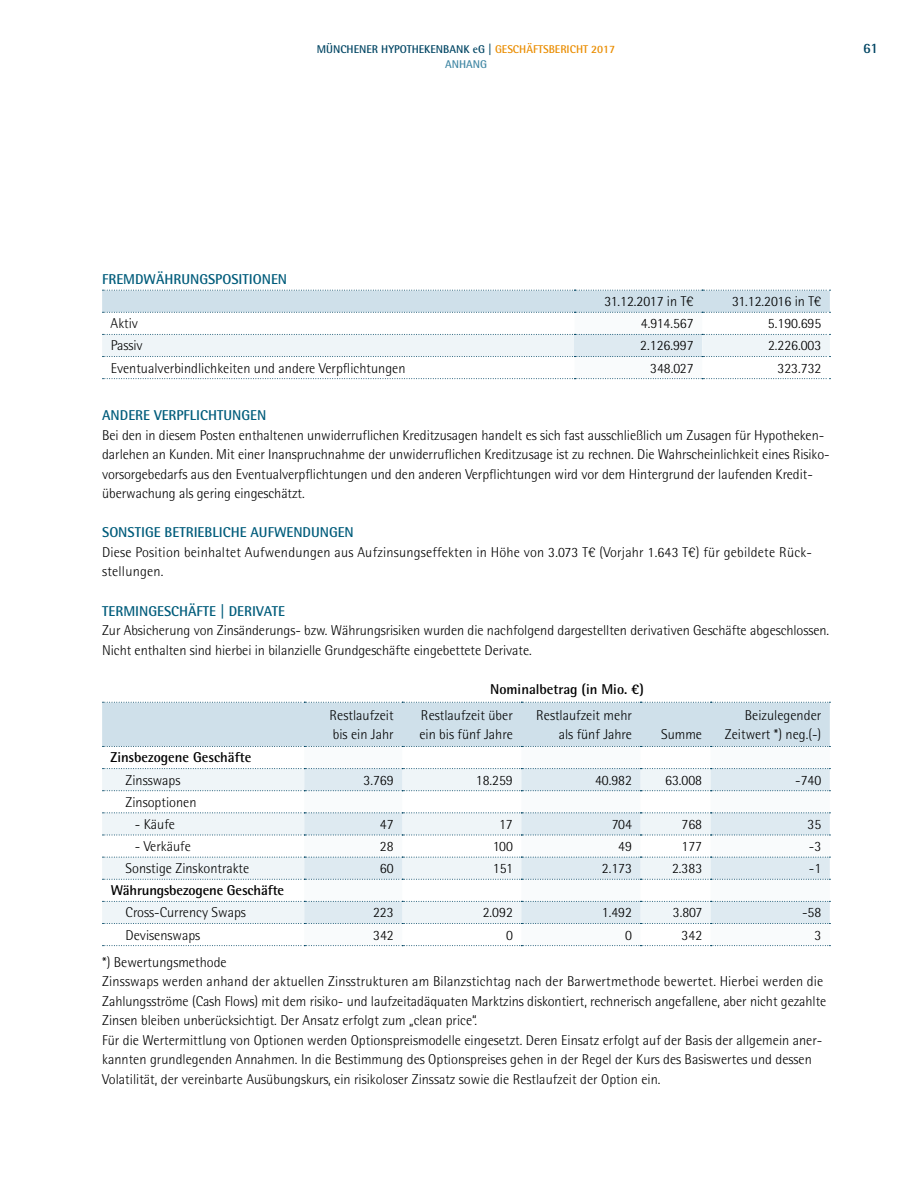
<style>
.page{position:relative;width:915px;height:1183px;background:#fff}
.page>*{position:absolute;margin:0;border:0;box-sizing:border-box;transform-origin:0 0}
.t1{font:300 14.25px/19.5px "Rotis Semi Sans Pro";color:#000}
.t2{font:700 14.25px "Rotis Semi Sans Pro";color:#005c7b}
.t3{font:700 14.25px "Rotis Semi Sans Pro";color:#000}
.t4{font:700 14.25px "Rotis Semi Sans Pro";color:#004563}
.t5{font:700 11.25px "Rotis Semi Sans Pro";color:#004563}
.t6{font:700 11.25px "Rotis Semi Sans Pro";color:#4087a4}
.s1{color:#ea8d00}
</style>
<div class="page">
<svg style="left:102px;top:290px;width:728px;height:89px"></svg>
<svg style="left:102px;top:701px;width:728px;height:223px"></svg>
<p class="t5" style="left:317px;top:42px;width:300px">MÜNCHENER HYPOTHEKENBANK eG | <span class="s1">GESCHÄFTSBERICHT 2017</span></p>
<p class="t6" style="left:445px;top:57px;width:43px">ANHANG</p>
<p class="t4" style="left:862px;top:39px;width:17px">61</p>
<p class="t2" style="left:102px;top:270px;width:186px">FREMDWÄHRUNGSPOSITIONEN</p>
<p class="t1" style="left:604px;top:292px;width:91px">31.12.2017 in T€</p>
<p class="t1" style="left:731px;top:292px;width:91px">31.12.2016 in T€</p>
<p class="t1" style="left:111px;top:314px;width:29px">Aktiv</p>
<p class="t1" style="left:640px;top:314px;width:54px">4.914.567</p>
<p class="t1" style="left:767px;top:314px;width:55px">5.190.695</p>
<p class="t1" style="left:111px;top:336px;width:33px">Passiv</p>
<p class="t1" style="left:640px;top:336px;width:55px">2.126.997</p>
<p class="t1" style="left:767px;top:336px;width:55px">2.226.003</p>
<p class="t1" style="left:111px;top:358px;width:296px">Eventualverbindlichkeiten und andere Verpflichtungen</p>
<p class="t1" style="left:650px;top:358px;width:45px">348.027</p>
<p class="t1" style="left:777px;top:358px;width:45px">323.732</p>
<p class="t2" style="left:102px;top:406px;width:166px">ANDERE VERPFLICHTUNGEN</p>
<p class="t1" style="left:102px;top:425px;width:728px">Bei den in diesem Posten enthaltenen unwiderruflichen Kreditzusagen handelt es sich fast ausschließlich um Zusagen für Hypotheken&shy;darlehen an Kunden. Mit einer Inanspruchnahme der unwiderruflichen Kreditzusage ist zu rechnen. Die Wahrscheinlichkeit eines Risiko&shy;vorsorgebedarfs aus den Eventualverpflichtungen und den anderen Verpflichtungen wird vor dem Hintergrund der laufenden Kredit&shy;überwachung als gering eingeschätzt.</p>
<p class="t2" style="left:102px;top:523px;width:253px">SONSTIGE BETRIEBLICHE AUFWENDUNGEN</p>
<p class="t1" style="left:102px;top:542px;width:711px">Diese Position beinhaltet Aufwendungen aus Aufzinsungseffekten in Höhe von 3.073 T€ (Vorjahr 1.643 T€) für gebildete Rück&shy;stellungen.</p>
<p class="t2" style="left:102px;top:601px;width:184px">TERMINGESCHÄFTE | DERIVATE</p>
<p class="t1" style="left:102px;top:620px;width:728px">Zur Absicherung von Zinsänderungs- bzw. Währungsrisiken wurden die nachfolgend dargestellten derivativen Geschäfte abgeschlossen.<br>Nicht enthalten sind hierbei in bilanzielle Grundgeschäfte eingebettete Derivate.</p>
<p class="t3" style="left:490px;top:679px;width:155px">Nominalbetrag (in Mio. €)</p>
<p class="t1" style="left:329px;top:705px;width:65px">Restlaufzeit bis ein Jahr</p>
<p class="t1" style="left:419px;top:705px;width:95px">Restlaufzeit über ein bis fünf Jahre</p>
<p class="t1" style="left:536px;top:705px;width:97px;text-align:right">Restlaufzeit mehr als fünf Jahre</p>
<p class="t1" style="left:724px;top:705px;width:98px;text-align:right">Beizulegender<br>Zeitwert *) neg.(-)</p>
<p class="t1" style="left:660px;top:724px;width:43px">Summe</p>
<p class="t3" style="left:111px;top:748px;width:142px">Zinsbezogene Geschäfte</p>
<p class="t1" style="left:125px;top:770px;width:56px">Zinsswaps</p>
<p class="t1" style="left:363px;top:770px;width:32px">3.769</p>
<p class="t1" style="left:475px;top:770px;width:38px">18.259</p>
<p class="t1" style="left:594px;top:770px;width:38px">40.982</p>
<p class="t1" style="left:665px;top:770px;width:38px">63.008</p>
<p class="t1" style="left:794px;top:770px;width:28px">-740</p>
<p class="t1" style="left:125px;top:792px;width:72px">Zinsoptionen</p>
<p class="t1" style="left:135px;top:814px;width:42px">- Käufe</p>
<p class="t1" style="left:380px;top:814px;width:15px">47</p>
<p class="t1" style="left:499px;top:814px;width:15px">17</p>
<p class="t1" style="left:611px;top:814px;width:22px">704</p>
<p class="t1" style="left:681px;top:814px;width:22px">768</p>
<p class="t1" style="left:807px;top:814px;width:15px">35</p>
<p class="t1" style="left:135px;top:836px;width:58px">- Verkäufe</p>
<p class="t1" style="left:380px;top:836px;width:15px">28</p>
<p class="t1" style="left:492px;top:836px;width:22px">100</p>
<p class="t1" style="left:618px;top:836px;width:15px">49</p>
<p class="t1" style="left:681px;top:836px;width:22px">177</p>
<p class="t1" style="left:808px;top:836px;width:14px">-3</p>
<p class="t1" style="left:125px;top:858px;width:125px">Sonstige Zinskontrakte</p>
<p class="t1" style="left:380px;top:858px;width:15px">60</p>
<p class="t1" style="left:492px;top:858px;width:22px">151</p>
<p class="t1" style="left:601px;top:858px;width:32px">2.173</p>
<p class="t1" style="left:671px;top:858px;width:32px">2.383</p>
<p class="t1" style="left:808px;top:858px;width:14px">-1</p>
<p class="t3" style="left:111px;top:881px;width:175px">Währungsbezogene Geschäfte</p>
<p class="t1" style="left:126px;top:902px;width:122px">Cross-Currency Swaps</p>
<p class="t1" style="left:373px;top:902px;width:22px">223</p>
<p class="t1" style="left:482px;top:902px;width:32px">2.092</p>
<p class="t1" style="left:601px;top:902px;width:32px">1.492</p>
<p class="t1" style="left:672px;top:902px;width:31px">3.807</p>
<p class="t1" style="left:801px;top:902px;width:21px">-58</p>
<p class="t1" style="left:126px;top:924px;width:76px">Devisenswaps</p>
<p class="t1" style="left:373px;top:924px;width:22px">342</p>
<p class="t1" style="left:506px;top:924px;width:8px">0</p>
<p class="t1" style="left:625px;top:924px;width:8px">0</p>
<p class="t1" style="left:681px;top:924px;width:22px">342</p>
<p class="t1" style="left:814px;top:924px;width:8px">3</p>
<p class="t1" style="left:102px;top:952px;width:725px">*) Bewertungsmethode<br>Zinsswaps werden anhand der aktuellen Zinsstrukturen am Bilanzstichtag nach der Barwertmethode bewertet. Hierbei werden die Zahlungsströme (Cash Flows) mit dem risiko- und laufzeitadäquaten Marktzins diskontiert, rechnerisch angefallene, aber nicht gezahlte Zinsen bleiben unberücksichtigt. Der Ansatz erfolgt zum „clean price“.<br>Für die Wertermittlung von Optionen werden Optionspreismodelle eingesetzt. Deren Einsatz erfolgt auf der Basis der allgemein aner&shy;kannten grundlegenden Annahmen. In die Bestimmung des Optionspreises gehen in der Regel der Kurs des Basiswertes und dessen Volatilität, der vereinbarte Ausübungskurs, ein risikoloser Zinssatz sowie die Restlaufzeit der Option ein.</p>
</div>
